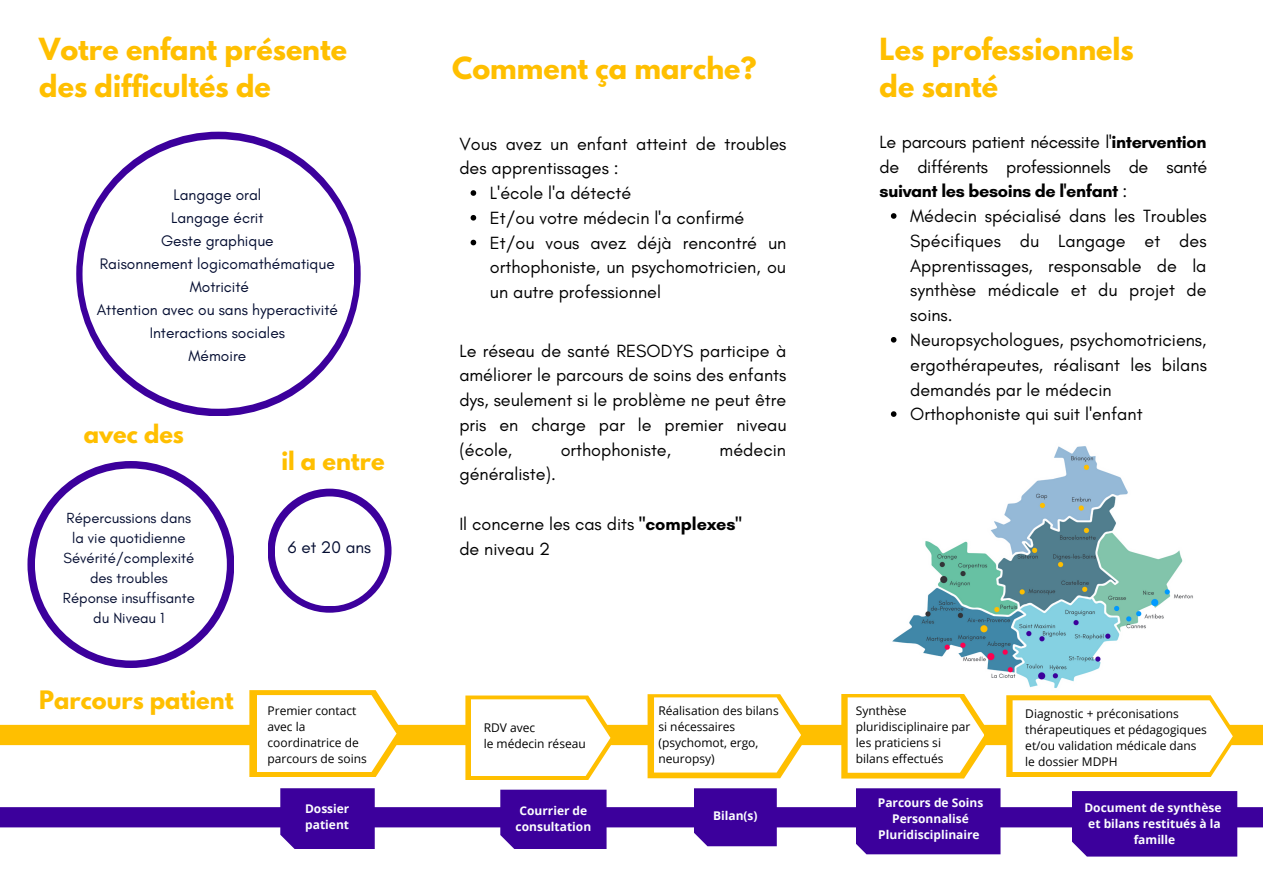
<style>
.page{position:relative;width:1263px;height:894px;background:#fff}
.page>*{position:absolute;margin:0;border:0;box-sizing:border-box;transform-origin:0 0}
.t1{font:700 27px/37px "League Spartan";color:#ffbf00}
.t2{font:700 22.5px "League Spartan";color:#ffbf00}
.t3{font:18px/24.8px "Glacial Indifference";color:#000;text-align:justify}
.t4{font:17.1px "Glacial Indifference";color:#050e32}
.t5{font:15.45px "Glacial Indifference";color:#050e32}
.t6{font:14.85px "Glacial Indifference";color:#050e32}
.t7{font:12px/16px "Open Sans";color:#000}
.t8{font:700 12px/16px "Open Sans";color:#fbfdfe;text-align:center}
.s1{font-weight:700}
</style>
<div class="page">
<svg style="left:891px;top:213px;width:5px;height:6px"></svg>
<svg style="left:891px;top:337px;width:5px;height:5px"></svg>
<svg style="left:891px;top:411px;width:5px;height:6px"></svg>
<svg style="left:76px;top:132px;width:285px;height:284px;background:#4912a3"></svg>
<div style="left:83px;top:139px;width:271px;height:269px;background:#fff;border-radius:50%"></div>
<div style="left:27px;top:461px;width:207px;height:206px;background:#3c009c;border-radius:50%"></div>
<div style="left:35px;top:468px;width:192px;height:192px;background:#fff;border-radius:50%"></div>
<div style="left:268px;top:488px;width:124px;height:124px;background:#3c009c;border-radius:50%"></div>
<div style="left:275px;top:496px;width:110px;height:110px;background:#fff;border-radius:50%"></div>
<div style="left:0;top:724px;width:1263px;height:21px;background:#ffbf00"></div>
<div style="left:0;top:806px;width:1263px;height:21px;background:#3c009c"></div>
<div style="left:280px;top:788px;width:95px;height:60px;background:#3c009c"></div>
<div style="left:500px;top:789px;width:107px;height:59px;background:#3c009c"></div>
<div style="left:694px;top:788px;width:83px;height:58px;background:#3c009c"></div>
<div style="left:1072px;top:791px;width:165px;height:65px;background:#3c009c"></div>
<div style="left:856px;top:788px;width:144px;height:66px;background:#3c009c"></div>
<svg style="left:249px;top:690px;width:155px;height:87px"></svg>
<svg style="left:648px;top:694px;width:160px;height:84px"></svg>
<svg style="left:841px;top:694px;width:151px;height:84px"></svg>
<svg style="left:1006px;top:695px;width:231px;height:82px"></svg>
<svg style="left:471px;top:190px;width:5px;height:6px"></svg>
<svg style="left:471px;top:215px;width:5px;height:5px"></svg>
<svg style="left:471px;top:240px;width:5px;height:5px"></svg>
<svg style="left:465px;top:695px;width:151px;height:85px"></svg>
<img style="left:892px;top:446px;width:301px;height:242px">
<p class="t1" style="left:39px;top:34px;width:309px">Votre enfant présente des difficultés de</p>
<p class="t5" style="left:173px;top:185px;width:89px">Langage oral</p>
<p class="t5" style="left:171px;top:208px;width:94px">Langage écrit</p>
<p class="t5" style="left:161px;top:231px;width:114px">Geste graphique</p>
<p class="t5" style="left:100px;top:254px;width:236px">Raisonnement logicomathématique</p>
<p class="t5" style="left:190px;top:277px;width:61px">Motricité</p>
<p class="t5" style="left:97px;top:300px;width:243px">Attention avec ou sans hyperactivité</p>
<p class="t5" style="left:150px;top:323px;width:137px">Interactions sociales</p>
<p class="t5" style="left:188px;top:346px;width:59px">Mémoire</p>
<p class="t2" style="left:84px;top:422px;width:102px">avec des</p>
<p class="t6" style="left:67px;top:509px;width:126px">Répercussions dans</p>
<p class="t6" style="left:72px;top:529px;width:115px">la vie quotidienne</p>
<p class="t6" style="left:64px;top:549px;width:132px">Sévérité/complexité</p>
<p class="t6" style="left:90px;top:569px;width:79px">des troubles</p>
<p class="t6" style="left:63px;top:588px;width:133px">Réponse insuffisante</p>
<p class="t6" style="left:93px;top:608px;width:73px">du Niveau 1</p>
<p class="t2" style="left:281px;top:449px;width:105px">il a entre</p>
<p class="t4" style="left:288px;top:537px;width:85px">6 et 20 ans</p>
<p class="t1" style="left:452px;top:53px;width:306px">Comment ça marche?</p>
<p class="t3" style="left:459px;top:131px;width:329px">Vous avez un enfant atteint de troubles des apprentissages :</p>
<p class="t3" style="left:490px;top:180px;width:143px">L'école l'a détecté</p>
<p class="t3" style="left:490px;top:205px;width:256px">Et/ou votre médecin l'a confirmé</p>
<p class="t3" style="left:490px;top:230px;width:298px">Et/ou vous avez déjà rencontré un orthophoniste, un psychomotricien, ou un autre professionnel</p>
<p class="t3" style="left:459px;top:338px;width:329px">Le réseau de santé RESODYS participe à améliorer le parcours de soins des enfants dys, seulement si le problème ne peut être pris en charge par le premier niveau (école,</p>
<p class="t3" style="left:561px;top:437px;width:112px">orthophoniste,</p>
<p class="t3" style="left:720px;top:437px;width:68px">médecin</p>
<p class="t3" style="left:459px;top:461px;width:98px">généraliste).</p>
<p class="t3" style="left:459px;top:511px;width:284px">Il concerne les cas dits <span class="s1">"complexes"</span></p>
<p class="t3" style="left:459px;top:536px;width:92px">de niveau 2</p>
<p class="t1" style="left:880px;top:34px;width:256px">Les professionnels</p>
<p class="t1" style="left:880px;top:71px;width:120px">de santé</p>
<p class="t3" style="left:880px;top:129px;width:329px">Le parcours patient nécessite l'<span class="s1">intervention </span>de différents professionnels de santé <span class="s1">suivant les besoins de l'enfant</span> :</p>
<p class="t3" style="left:910px;top:203px;width:298px">Médecin spécialisé dans les Troubles Spécifiques du Langage et des Apprentissages, responsable de la synthèse médicale et du projet de soins.</p>
<p class="t3" style="left:910px;top:327px;width:298px">Neuropsychologues, psychomotriciens, ergothérapeutes, réalisant les bilans demandés par le médecin</p>
<p class="t3" style="left:910px;top:401px;width:234px">Orthophoniste qui suit l'enfant</p>
<p class="t2" style="left:39px;top:688px;width:196px">Parcours patient</p>
<p class="t7" style="left:268px;top:702px;width:101px">Premier contact avec la coordinatrice de parcours de soins</p>
<p class="t7" style="left:658px;top:702px;width:122px">Réalisation des bilans si nécessaires (psychomot, ergo, neuropsy)</p>
<p class="t7" style="left:856px;top:702px;width:116px">Synthèse pluridisciplinaire par les praticiens si bilans effectués</p>
<p class="t7" style="left:1025px;top:705px;width:183px">Diagnostic + préconisations thérapeutiques et pédagogiques</p>
<p class="t7" style="left:484px;top:719px;width:53px">RDV avec</p>
<p class="t7" style="left:484px;top:735px;width:104px">le médecin réseau</p>
<p class="t7" style="left:1025px;top:737px;width:173px">et/ou validation médicale dans</p>
<p class="t7" style="left:1025px;top:753px;width:94px">le dossier MDPH</p>
<p class="t8" style="left:305px;top:800px;width:46px">Dossier</p>
<p class="t8" style="left:305px;top:816px;width:45px">patient</p>
<p class="t8" style="left:516px;top:801px;width:77px">Courrier de consultation</p>
<p class="t8" style="left:713px;top:807px;width:46px">Bilan(s)</p>
<p class="t8" style="left:878px;top:794px;width:107px">Parcours de Soins<br>Personnalisé<br>Pluridisciplinaire</p>
<p class="t8" style="left:1084px;top:798px;width:139px">Document de synthèse</p>
<p class="t8" style="left:1088px;top:814px;width:134px">et bilans restitués à la famille</p>
</div>
